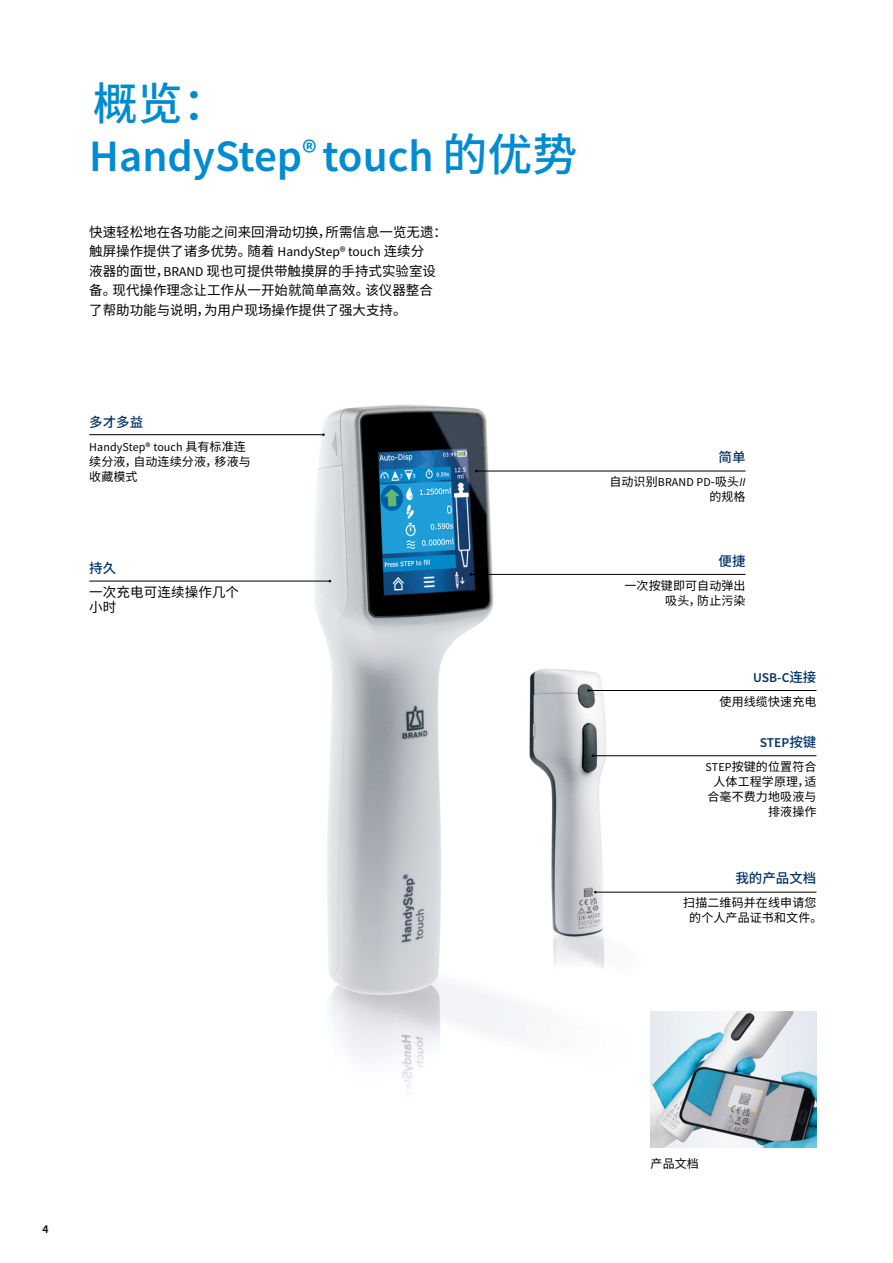
<style>
.page{position:relative;width:893px;height:1263px;background:#fff}
.page>*{position:absolute;margin:0;border:0;box-sizing:border-box;transform-origin:0 0}
.t1{font:600 45px "Source Sans Pro";color:#008bd2}
.t2{font:500 45px "Source Han Sans CN";color:#008bd2}
.t3{font:13.5px/19.5px "Source Han Sans CN";color:#000}
.t4{font:500 13.5px "Source Han Sans CN";color:#03326c}
.t5{font:600 13.5px "Source Sans Pro";color:#03326c}
.t6{font:12px/15px "Source Han Sans CN";letter-spacing:.01em;color:#000;text-align:right}
.t7{font:12px "Source Sans Pro";letter-spacing:.01em;color:#000}
.t8{font:600 12px "Source Sans Pro";color:#000}
.s1{font-family:"Source Han Sans CN";font-weight:500}
.s2{font-family:"Source Sans Pro"}
.s3{font-family:"Source Han Sans CN"}
.s4{font-family:"Source Sans Pro";font-style:italic}
</style>
<div class="page">
<img style="left:286px;top:404px;width:389px;height:727px">
<img style="left:520px;top:660px;width:149px;height:335px">
<img style="left:651px;top:1011px;width:165px;height:136px">
<hr style="left:89px;top:625px;width:207px;height:1px;background:#fff">
<hr style="left:89px;top:581px;width:240px;height:1px;background:#000">
<hr style="left:477px;top:471px;width:269px;height:1px;background:#000">
<hr style="left:472px;top:574px;width:274px;height:1px;background:#000">
<hr style="left:589px;top:690px;width:227px;height:1px;background:#000">
<hr style="left:594px;top:755px;width:222px;height:1px;background:#000">
<hr style="left:89px;top:434px;width:234px;height:1px;background:#000">
<hr style="left:596px;top:892px;width:220px;height:1px;background:#000">
<h1 class="t2" style="left:93px;top:78px;width:136px">概览：</h1>
<h1 class="t1" style="left:89px;top:126px;width:490px">HandyStep<sup>®</sup> touch <span class="s1">的优势</span></h1>
<p class="t3" style="left:89px;top:222px;width:359px">快速轻松地在各功能之间来回滑动切换，所需信息一览无遗：触屏操作提供了诸多优势。随着 <span class="s2">HandyStep® touch</span> 连续分<br>液器的面世，<span class="s2">BRAND</span> 现也可提供带触摸屏的手持式实验室设备。现代操作理念让工作从一开始就简单高效。该仪器整合了帮助功能与说明，为用户现场操作提供了强大支持。</p>
<p class="t4" style="left:89px;top:414px;width:56px">多才多益</p>
<p class="t7" style="left:89px;top:439px;width:158px">HandyStep® touch <span class="s3">具有标准连</span></p>
<p class="t6" style="left:89px;top:454px;width:163px;text-align:left">续分液，自动连续分液，移液与收藏模式</p>
<p class="t4" style="left:89px;top:560px;width:29px">持久</p>
<p class="t3" style="left:89px;top:585px;width:151px;line-height:15px">一次充电可连续操作几个小时</p>
<p class="t4" style="left:719px;top:450px;width:28px">简单</p>
<p class="t6" style="left:609px;top:474px;width:138px">自动识别<span class="s2">BRAND PD</span>-吸头<span class="s4">II</span>的规格</p>
<p class="t4" style="left:719px;top:553px;width:28px">便捷</p>
<p class="t6" style="left:624px;top:578px;width:123px">一次按键即可自动弹出吸头，防止污染</p>
<p class="t5" style="left:753px;top:668px;width:65px">USB-C<span class="s1">连接</span></p>
<p class="t6" style="left:720px;top:694px;width:98px">使用线缆快速充电</p>
<p class="t5" style="left:760px;top:733px;width:58px">STEP<span class="s1">按键</span></p>
<p class="t6" style="left:705px;top:759px;width:112px"><span class="s2">STEP</span>按键的位置符合人体工程学原理，适合毫不费力地吸液与排液操作</p>
<p class="t4" style="left:735px;top:871px;width:82px">我的产品文档</p>
<p class="t6" style="left:683px;top:896px;width:141px;text-align:center">扫描二维码并在线申请您的个人产品证书和文件。</p>
<p class="t8" style="left:43px;top:1221px;width:8px">4</p>
<p class="t6" style="left:651px;top:1156px;width:50px">产品文档</p>
</div>
